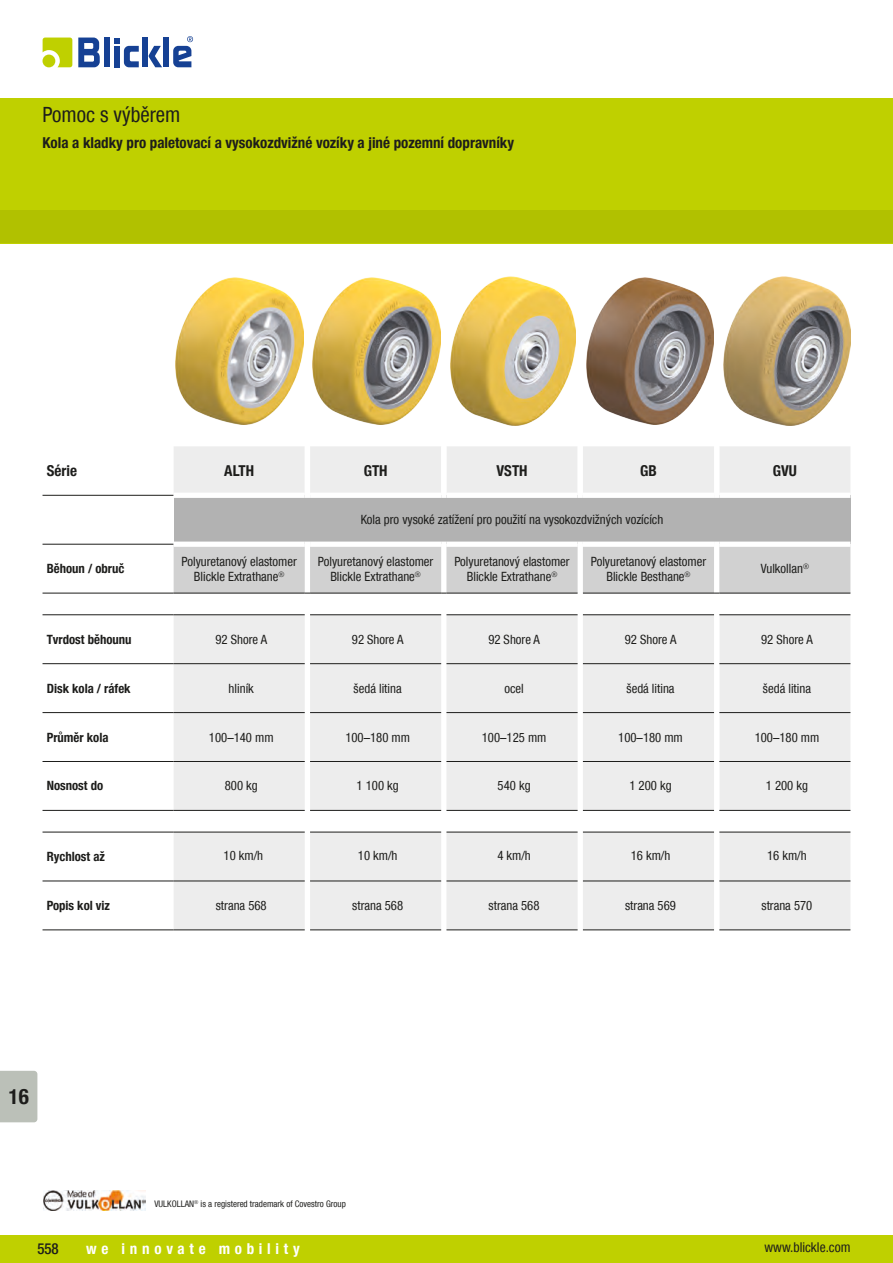
<style>
.page{position:relative;width:893px;height:1263px;background:#fff}
.page>*{position:absolute;margin:0;border:0;box-sizing:border-box;transform-origin:0 0}
._01_Header_Serie{font:21px "Blickle Sans Global";color:#1d1d1b}
.t1{font:700 21px "Blickle Sans Global";color:#1d1d1b}
._01_Header_Überschri{font:700 15px "Blickle Sans Global";color:#1d1d1b}
._05_Tabelle_Überschr{font:700 15px "Blickle Sans Global";color:#1d1d1b}
.t2{font:700 15px "Blickle Sans Global";letter-spacing:.315em;color:#fff}
.t3{font:500 15px "Blickle Sans Global";color:#1d1d1b}
.t4{font:13.5px "Blickle Sans Global";color:#1d1d1b}
._06_Varianten_Tabell{font:12.75px "Blickle Sans Global";color:#1d1d1b}
._06_Varianten_Tabell-2{font:700 12.75px "Blickle Sans Global";color:#1d1d1b}
._07_Fußnote{font:9px "Blickle Sans Global";color:#1d1d1b}
</style>
<div class="page">
<div style="left:0;top:98px;width:893px;height:145px;background:#bfd000"></div>
<div style="left:0;top:210px;width:893px;height:33px;background:#b1c100"></div>
<hr style="left:892px;top:210px;width:1px;height:33px;background:#ededed">
<div style="left:0;top:1235px;width:893px;height:28px;background:#bfd000"></div>
<svg style="left:43px;top:38px;width:29px;height:29px"></svg>
<div style="left:104px;top:38px;width:6px;height:29px;background:#164194"></div>
<svg style="left:149px;top:46px;width:13px;height:21px"></svg>
<svg style="left:114px;top:38px;width:25px;height:29px"></svg>
<div style="left:163px;top:38px;width:6px;height:29px;background:#164194"></div>
<div style="left:142px;top:38px;width:6px;height:29px;background:#164194"></div>
<svg style="left:78px;top:38px;width:22px;height:29px"></svg>
<div style="left:43px;top:55px;width:12px;height:12px;background:#bfd000;border-radius:50%"></div>
<svg style="left:173px;top:36px;width:20px;height:31px"></svg>
<div style="left:0;top:1071px;width:37px;height:51px;background:#bbc0b8"></div>
<svg style="left:43px;top:446px;width:807px;height:485px"></svg>
<hr style="left:719px;top:593px;width:131px;height:1px;background:#1d1d1b">
<hr style="left:174px;top:614px;width:131px;height:1px;background:#1d1d1b">
<hr style="left:43px;top:614px;width:131px;height:1px;background:#1d1d1b">
<hr style="left:310px;top:614px;width:131px;height:1px;background:#1d1d1b">
<hr style="left:446px;top:614px;width:132px;height:1px;background:#1d1d1b">
<hr style="left:583px;top:614px;width:131px;height:1px;background:#1d1d1b">
<hr style="left:719px;top:614px;width:131px;height:1px;background:#1d1d1b">
<img style="left:44px;top:1191px;width:102px;height:19px">
<img style="left:176px;top:277px;width:127px;height:147px">
<img style="left:312px;top:277px;width:128px;height:147px">
<img style="left:450px;top:276px;width:126px;height:149px">
<img style="left:586px;top:277px;width:128px;height:148px">
<img style="left:723px;top:276px;width:127px;height:149px">
<p class="_01_Header_Serie" style="left:43px;top:103px;width:139px">Pomoc s výběrem</p>
<p class="_01_Header_Überschri" style="left:43px;top:134px;width:473px">Kola a kladky pro paletovací a vysokozdvižné vozíky a jiné pozemní dopravníky</p>
<p class="_05_Tabelle_Überschr" style="left:47px;top:462px;width:32px">Série</p>
<p class="_05_Tabelle_Überschr" style="left:224px;top:462px;width:31px">ALTH</p>
<p class="_05_Tabelle_Überschr" style="left:364px;top:462px;width:25px">GTH</p>
<p class="_05_Tabelle_Überschr" style="left:496px;top:462px;width:33px">VSTH</p>
<p class="_05_Tabelle_Überschr" style="left:640px;top:462px;width:18px">GB</p>
<p class="_05_Tabelle_Überschr" style="left:773px;top:462px;width:26px">GVU</p>
<p class="_06_Varianten_Tabell" style="left:361px;top:512px;width:304px">Kola pro vysoké zatížení pro použití na vysokozdvižných vozících</p>
<p class="_06_Varianten_Tabell-2" style="left:47px;top:561px;width:79px">Běhoun / obruč</p>
<p class="_06_Varianten_Tabell" style="left:182px;top:554px;width:117px">Polyuretanový elastomer</p>
<p class="_06_Varianten_Tabell" style="left:194px;top:569px;width:92px">Blickle Extrathane<sup>®</sup></p>
<p class="_06_Varianten_Tabell" style="left:318px;top:554px;width:117px">Polyuretanový elastomer</p>
<p class="_06_Varianten_Tabell" style="left:330px;top:569px;width:92px">Blickle Extrathane<sup>®</sup></p>
<p class="_06_Varianten_Tabell" style="left:454px;top:554px;width:117px">Polyuretanový elastomer</p>
<p class="_06_Varianten_Tabell" style="left:467px;top:569px;width:92px">Blickle Extrathane<sup>®</sup></p>
<p class="_06_Varianten_Tabell" style="left:591px;top:554px;width:117px">Polyuretanový elastomer</p>
<p class="_06_Varianten_Tabell" style="left:606px;top:569px;width:86px">Blickle Besthane<sup>®</sup></p>
<p class="_06_Varianten_Tabell" style="left:761px;top:561px;width:50px">Vulkollan<sup>®</sup></p>
<p class="_06_Varianten_Tabell-2" style="left:47px;top:632px;width:86px">Tvrdost běhounu</p>
<p class="_06_Varianten_Tabell" style="left:215px;top:632px;width:53px">92 Shore A</p>
<p class="_06_Varianten_Tabell" style="left:352px;top:632px;width:53px">92 Shore A</p>
<p class="_06_Varianten_Tabell" style="left:488px;top:632px;width:53px">92 Shore A</p>
<p class="_06_Varianten_Tabell" style="left:625px;top:632px;width:53px">92 Shore A</p>
<p class="_06_Varianten_Tabell" style="left:761px;top:632px;width:53px">92 Shore A</p>
<p class="_06_Varianten_Tabell-2" style="left:47px;top:681px;width:85px">Disk kola / ráfek</p>
<p class="_06_Varianten_Tabell" style="left:229px;top:681px;width:27px">hliník</p>
<p class="_06_Varianten_Tabell" style="left:354px;top:681px;width:50px">šedá litina</p>
<p class="_06_Varianten_Tabell" style="left:504px;top:681px;width:21px">ocel</p>
<p class="_06_Varianten_Tabell" style="left:626px;top:681px;width:50px">šedá litina</p>
<p class="_06_Varianten_Tabell" style="left:763px;top:681px;width:50px">šedá litina</p>
<p class="_06_Varianten_Tabell-2" style="left:47px;top:730px;width:63px">Průměr kola</p>
<p class="_06_Varianten_Tabell" style="left:209px;top:730px;width:66px">100–140 mm</p>
<p class="_06_Varianten_Tabell" style="left:345px;top:730px;width:66px">100–180 mm</p>
<p class="_06_Varianten_Tabell" style="left:482px;top:730px;width:66px">100–125 mm</p>
<p class="_06_Varianten_Tabell" style="left:618px;top:730px;width:66px">100–180 mm</p>
<p class="_06_Varianten_Tabell" style="left:755px;top:730px;width:66px">100–180 mm</p>
<p class="_06_Varianten_Tabell-2" style="left:47px;top:779px;width:58px">Nosnost do</p>
<p class="_06_Varianten_Tabell" style="left:225px;top:779px;width:34px">800 kg</p>
<p class="_06_Varianten_Tabell" style="left:357px;top:779px;width:44px">1 100 kg</p>
<p class="_06_Varianten_Tabell" style="left:498px;top:779px;width:34px">540 kg</p>
<p class="_06_Varianten_Tabell" style="left:629px;top:779px;width:44px">1 200 kg</p>
<p class="_06_Varianten_Tabell" style="left:766px;top:779px;width:44px">1 200 kg</p>
<p class="_06_Varianten_Tabell-2" style="left:47px;top:849px;width:60px">Rychlost až</p>
<p class="_06_Varianten_Tabell" style="left:224px;top:848px;width:41px">10 km/h</p>
<p class="_06_Varianten_Tabell" style="left:358px;top:848px;width:41px">10 km/h</p>
<p class="_06_Varianten_Tabell" style="left:497px;top:848px;width:35px">4 km/h</p>
<p class="_06_Varianten_Tabell" style="left:631px;top:848px;width:41px">16 km/h</p>
<p class="_06_Varianten_Tabell" style="left:767px;top:848px;width:41px">16 km/h</p>
<p class="_06_Varianten_Tabell-2" style="left:47px;top:898px;width:65px">Popis kol viz</p>
<p class="_06_Varianten_Tabell" style="left:216px;top:898px;width:52px">strana 568</p>
<p class="_06_Varianten_Tabell" style="left:352px;top:898px;width:52px">strana 568</p>
<p class="_06_Varianten_Tabell" style="left:489px;top:898px;width:52px">strana 568</p>
<p class="_06_Varianten_Tabell" style="left:625px;top:898px;width:52px">strana 569</p>
<p class="_06_Varianten_Tabell" style="left:761px;top:898px;width:52px">strana 570</p>
<h1 class="t1" style="left:9px;top:1084px;width:22px">16</h1>
<p class="_07_Fußnote" style="left:154px;top:1198px;width:193px">VULKOLLAN<sup>®</sup> is a registered trademark of Covestro Group</p>
<p class="t3" style="left:37px;top:1240px;width:23px">558</p>
<p class="t2" style="left:86px;top:1240px;width:215px">we innovate mobility</p>
<p class="t4" style="left:764px;top:1240px;width:87px">www.blickle.com</p>
</div>
